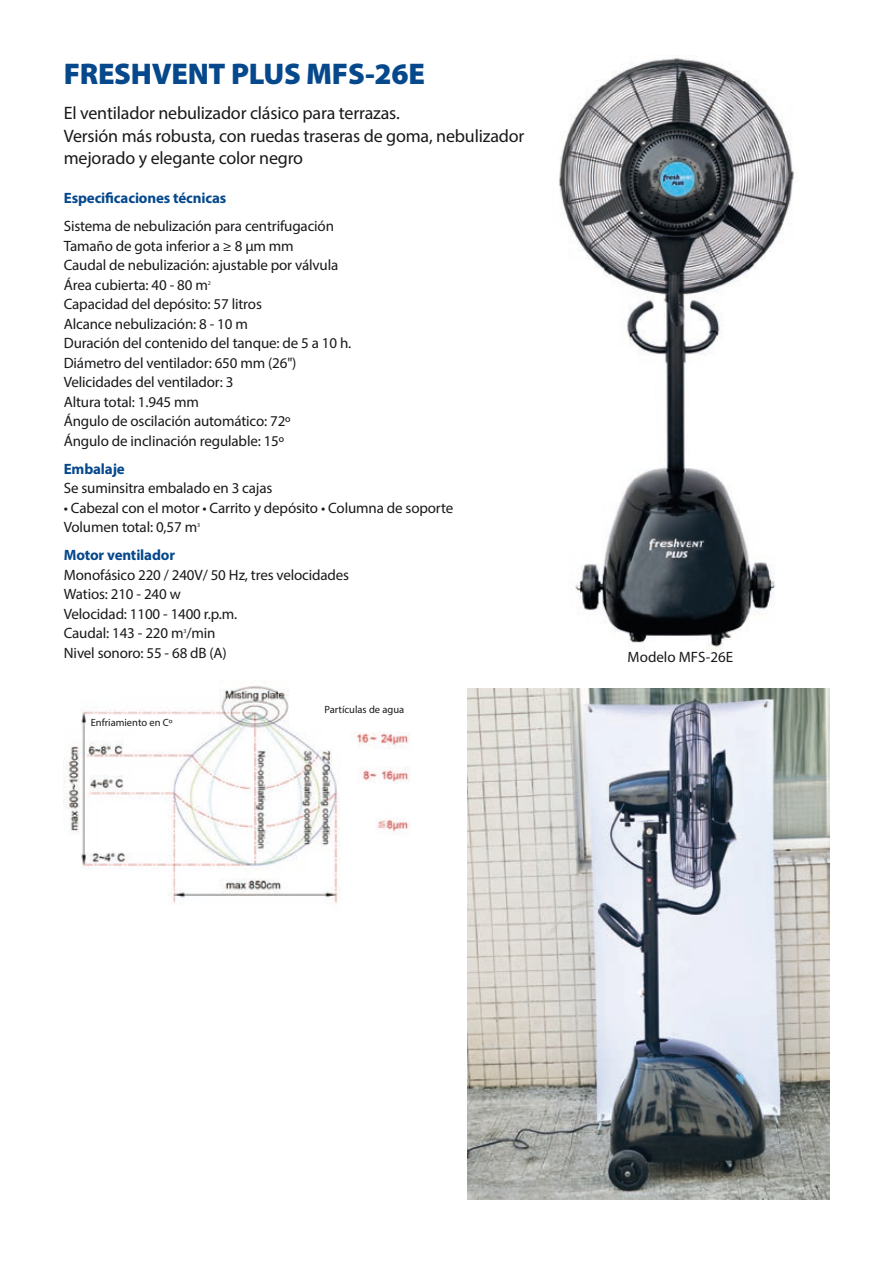
<style>
.page{position:relative;width:893px;height:1263px;background:#fff}
.page>*{position:absolute;margin:0;border:0;box-sizing:border-box;transform-origin:0 0}
.t1{font:900 30px "Myriad Pro";letter-spacing:-.01em;color:#06488c}
.t2{font:18px/22.5px "Myriad Pro";letter-spacing:-.01em;color:#1b181c}
.t3{font:15px/19.5px "Myriad Pro";letter-spacing:-.01em;color:#1b181c}
.t4{font:700 15px "Myriad Pro";letter-spacing:-.01em;color:#06488c}
.t5{font:10.5px "Myriad Pro";color:#1b181c}
.t6{font:6px "Myriad Pro";color:#1b181c}
</style>
<div class="page">
<img style="left:559px;top:57px;width:235px;height:593px">
<img style="left:64px;top:686px;width:346px;height:218px">
<img style="left:468px;top:689px;width:361px;height:510px">
<h1 class="t1" style="left:64px;top:57px;width:363px">FRESHVENT PLUS MFS-26E</h1>
<p class="t2" style="left:64px;top:102px;width:462px">El ventilador nebulizador clásico para terrazas.<br>Versión más robusta, con ruedas traseras de goma, nebulizador mejorado y elegante color negro</p>
<p class="t4" style="left:64px;top:188px;width:164px">Especificaciones técnicas</p>
<p class="t3" style="left:64px;top:216px;width:276px">Sistema de nebulización para centrifugación Tamaño de gota inferior a ≥ 8 µm mm Caudal de nebulización: ajustable por válvula Área cubierta: 40 - 80 m</p>
<p class="t6" style="left:208px;top:279px;width:5px">2</p>
<p class="t3" style="left:64px;top:294px;width:289px">Capacidad del depósito: 57 litros<br>Alcance nebulización: 8 - 10 m<br>Duración del contenido del tanque: de 5 a 10 h.<br>Diámetro del ventilador: 650 mm (26")<br>Velicidades del ventilador: 3<br>Altura total: 1.945 mm<br>Ángulo de oscilación automático: 72º<br>Ángulo de inclinación regulable: 15º</p>
<p class="t4" style="left:64px;top:459px;width:63px">Embalaje</p>
<p class="t3" style="left:64px;top:478px;width:210px">Se suminsitra embalado en 3 cajas</p>
<p class="t3" style="left:64px;top:498px;width:391px">• Cabezal con el motor • Carrito y depósito • Columna de soporte<br>Volumen total: 0,57 m</p>
<p class="t6" style="left:197px;top:522px;width:5px">3</p>
<p class="t4" style="left:64px;top:545px;width:113px">Motor ventilador</p>
<p class="t3" style="left:64px;top:565px;width:287px">Monofásico 220 / 240V/ 50 Hz, tres velocidades<br>Watios: 210 - 240 w<br>Velocidad: 1100 - 1400 r.p.m.<br>Caudal: 143 - 220 m /min</p>
<p class="t6" style="left:183px;top:628px;width:5px">3</p>
<p class="t3" style="left:64px;top:643px;width:164px">Nivel sonoro: 55 - 68 dB (A)</p>
<p class="t5" style="left:91px;top:716px;width:83px">Enfriamiento en Cº</p>
<p class="t5" style="left:325px;top:703px;width:81px">Partículas de agua</p>
<p class="t3" style="left:628px;top:647px;width:107px">Modelo MFS-26E</p>
</div>
